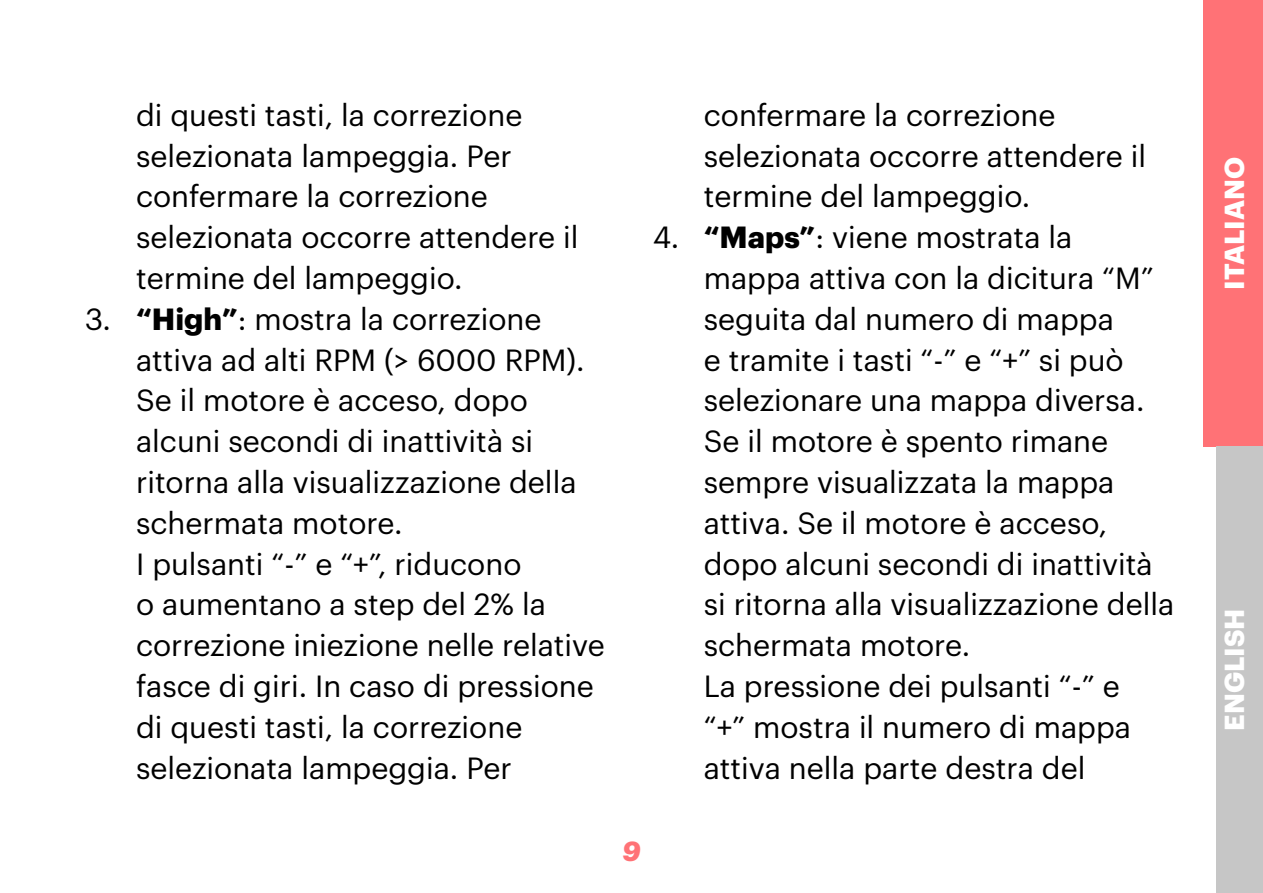
<style>
.page{position:relative;width:1263px;height:893px;background:#fff}
.page>*{position:absolute;margin:0;border:0;box-sizing:border-box;transform-origin:0 0}
.t1{font:30px/40.8px "Graphik";color:#000}
.t2{font:700 27px "Graphik";color:#fff}
.t3{font:italic 700 27px "Graphik";color:#ff7276}
.s1{font-weight:700}
</style>
<div class="page">
<div style="left:1203px;top:0;width:60px;height:446px;background:#ff7276"></div>
<div style="left:1216px;top:446px;width:47px;height:447px;background:#c6c6c6"></div>
<p class="t1" style="left:136px;top:92px;width:444px">di questi tasti, la correzione selezionata lampeggia. Per confermare la correzione selezionata occorre attendere il termine del lampeggio.</p>
<p class="t1" style="left:136px;top:296px;width:470px;text-indent:-51px">3. <span class="s1">“High”</span>: mostra la correzione attiva ad alti RPM (&gt; 6000 RPM).<br>Se il motore è acceso, dopo alcuni secondi di inattività si ritorna alla visualizzazione della schermata motore.<br>I pulsanti “-” e “+”, riducono<br>o aumentano a step del 2% la correzione iniezione nelle relative fasce di giri. In caso di pressione di questi tasti, la correzione selezionata lampeggia. Per</p>
<p class="t1" style="left:704px;top:92px;width:444px">confermare la correzione selezionata occorre attendere il termine del lampeggio.</p>
<p class="t1" style="left:704px;top:215px;width:472px;text-indent:-51px">4. <span class="s1">“Maps”</span>: viene mostrata la mappa attiva con la dicitura “M” seguita dal numero di mappa<br>e tramite i tasti “-” e “+” si può selezionare una mappa diversa.<br>Se il motore è spento rimane sempre visualizzata la mappa attiva. Se il motore è acceso, dopo alcuni secondi di inattività si ritorna alla visualizzazione della schermata motore.<br>La pressione dei pulsanti “-” e<br>“+” mostra il numero di mappa attiva nella parte destra del</p>
<p class="t3" style="left:622px;top:831px;width:20px">9</p>
<p class="t2" style="left:1213px;top:290px;width:134px;rotate:-90deg">ITALIANO</p>
<p class="t2" style="left:1213px;top:731px;width:124px;rotate:-90deg">ENGLISH</p>
</div>
